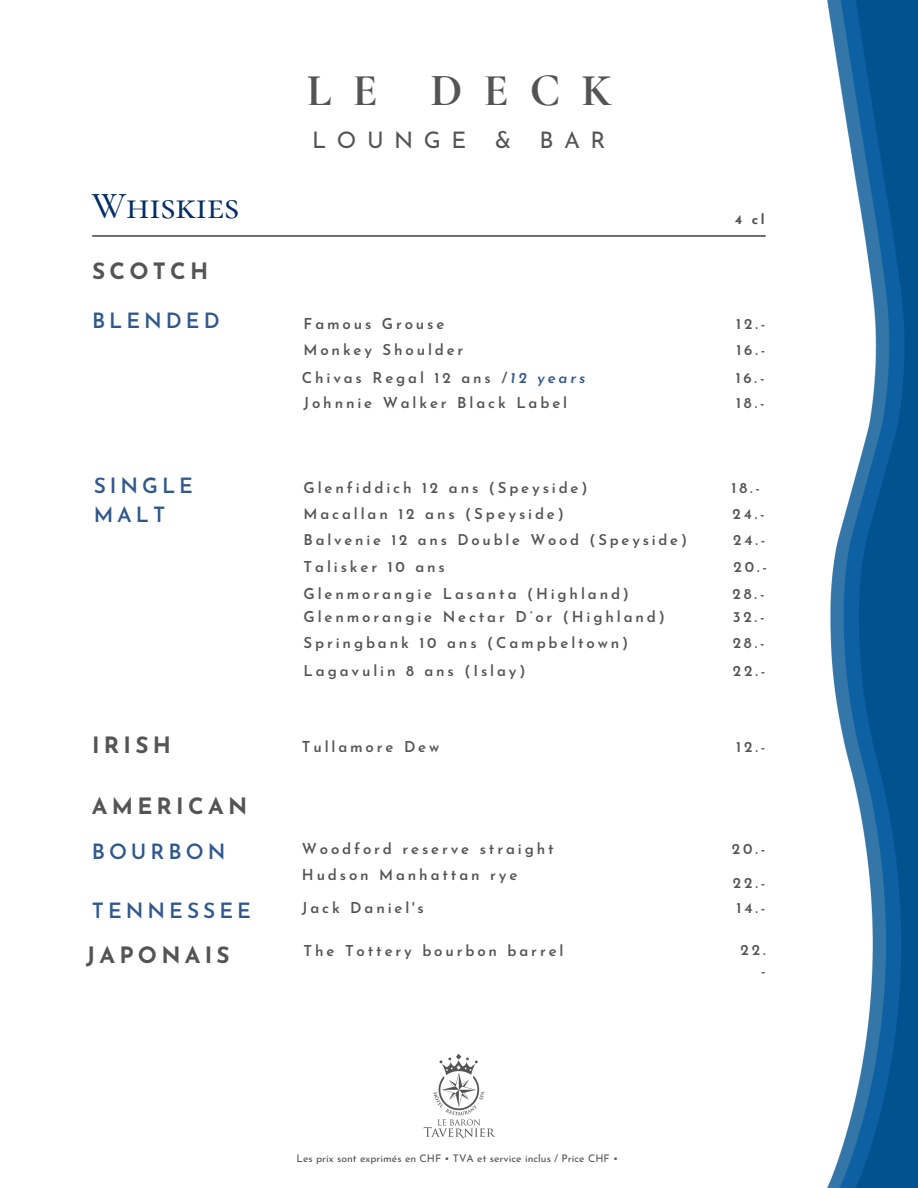
<style>
.page{position:relative;width:918px;height:1188px;background:#fff}
.page>*{position:absolute;margin:0;border:0;box-sizing:border-box;transform-origin:0 0}
.t1{font:700 45.6px "Cormorant SC";letter-spacing:.46em;color:#545454}
.t2{font:500 37.35px "Cormorant SC";color:#032f69}
.t3{font:22.8px "Josefin Sans";letter-spacing:.46em;color:#545454}
.t4{font:700 22.5px "Josefin Sans";letter-spacing:.19em;color:#545454}
.t5{font:600 21px/29.2px "Josefin Sans";letter-spacing:.19em;color:#2f588f}
.t6{font:600 15px/20.2px "Josefin Sans";letter-spacing:.19em;color:#545454;text-align:right}
.t7{font:600 14.85px "Josefin Sans";letter-spacing:.19em;color:#545454}
.t8{font:700 13.5px "Josefin Sans";color:#545454}
.t9{font:10.5px "Josefin Sans";color:#545454}
.s1{font-style:italic;color:#2f588f}
</style>
<div class="page">
<img style="left:423px;top:1053px;width:73px;height:86px">
<hr style="left:93px;top:235px;width:672px;height:2px;background:#000">
<img style="left:827px;top:0;width:91px;height:1188px">
<p class="t2" style="left:92px;top:184px;width:149px">Whiskies</p>
<p class="t4" style="left:92px;top:262px;width:118px">SCOTCH</p>
<p class="t5" style="left:92px;top:309px;width:129px">BLENDED</p>
<p class="t5" style="left:94px;top:473px;width:101px">SINGLE<br>MALT</p>
<p class="t1" style="left:307px;top:63px;width:306px">LE DECK</p>
<p class="t3" style="left:312px;top:131px;width:295px">LOUNGE &amp; BAR</p>
<p class="t6" style="left:304px;top:315px;width:142px">Famous Grouse</p>
<p class="t8" style="left:735px;top:214px;width:31px">4 cl</p>
<p class="t6" style="left:736px;top:315px;width:31px">12.-</p>
<p class="t6" style="left:304px;top:341px;width:161px">Monkey Shoulder</p>
<p class="t6" style="left:736px;top:341px;width:30px">16.-</p>
<p class="t6" style="left:302px;top:369px;width:285px">Chivas Regal 12 ans /<span class="s1">12 years</span></p>
<p class="t6" style="left:736px;top:369px;width:30px">16.-</p>
<p class="t6" style="left:304px;top:394px;width:265px">Johnnie Walker Black Label</p>
<p class="t6" style="left:736px;top:394px;width:30px">18.-</p>
<p class="t6" style="left:304px;top:479px;width:285px">Glenfiddich 12 ans (Speyside)</p>
<p class="t6" style="left:304px;top:506px;width:262px">Macallan 12 ans (Speyside)</p>
<p class="t7" style="left:304px;top:534px;width:385px">Balvenie 12 ans Double Wood (Speyside)</p>
<p class="t6" style="left:732px;top:479px;width:30px">18.-</p>
<p class="t6" style="left:733px;top:506px;width:34px">24.-</p>
<p class="t6" style="left:733px;top:531px;width:34px">24.-</p>
<p class="t6" style="left:304px;top:558px;width:143px">Talisker 10 ans</p>
<p class="t6" style="left:734px;top:558px;width:35px">20.-</p>
<p class="t6" style="left:304px;top:585px;width:327px">Glenmorangie Lasanta (Highland)</p>
<p class="t6" style="left:733px;top:585px;width:33px">28.-</p>
<p class="t6" style="left:304px;top:608px;width:363px">Glenmorangie Nectar D’or (Highland)</p>
<p class="t6" style="left:304px;top:634px;width:326px">Springbank 10 ans (Campbeltown)</p>
<p class="t6" style="left:733px;top:634px;width:33px">28.-</p>
<p class="t6" style="left:733px;top:608px;width:33px">32.-</p>
<p class="t6" style="left:304px;top:662px;width:223px">Lagavulin 8 ans (Islay)</p>
<p class="t6" style="left:733px;top:662px;width:34px">22.-</p>
<p class="t4" style="left:92px;top:736px;width:80px">IRISH</p>
<p class="t6" style="left:302px;top:738px;width:139px">Tullamore Dew</p>
<p class="t6" style="left:736px;top:738px;width:31px">12.-</p>
<p class="t4" style="left:92px;top:797px;width:157px">AMERICAN</p>
<p class="t5" style="left:92px;top:839px;width:135px">BOURBON</p>
<p class="t6" style="left:302px;top:840px;width:253px">Woodford reserve straight</p>
<p class="t6" style="left:302px;top:866px;width:217px">Hudson Manhattan rye</p>
<p class="t6" style="left:732px;top:840px;width:35px">20.-</p>
<p class="t6" style="left:733px;top:875px;width:34px">22.-</p>
<p class="t5" style="left:92px;top:898px;width:161px">TENNESSEE</p>
<p class="t6" style="left:302px;top:899px;width:124px">Jack Daniel's</p>
<p class="t6" style="left:737px;top:899px;width:30px">14.-</p>
<p class="t4" style="left:86px;top:946px;width:145px">JAPONAIS</p>
<p class="t6" style="left:304px;top:942px;width:261px">The Tottery bourbon barrel</p>
<p class="t6" style="left:741px;top:942px;width:27px">22. -</p>
<p class="t9" style="left:297px;top:1155px;width:323px">Les prix sont exprimés en CHF • TVA et service inclus / Price CHF •</p>
</div>
